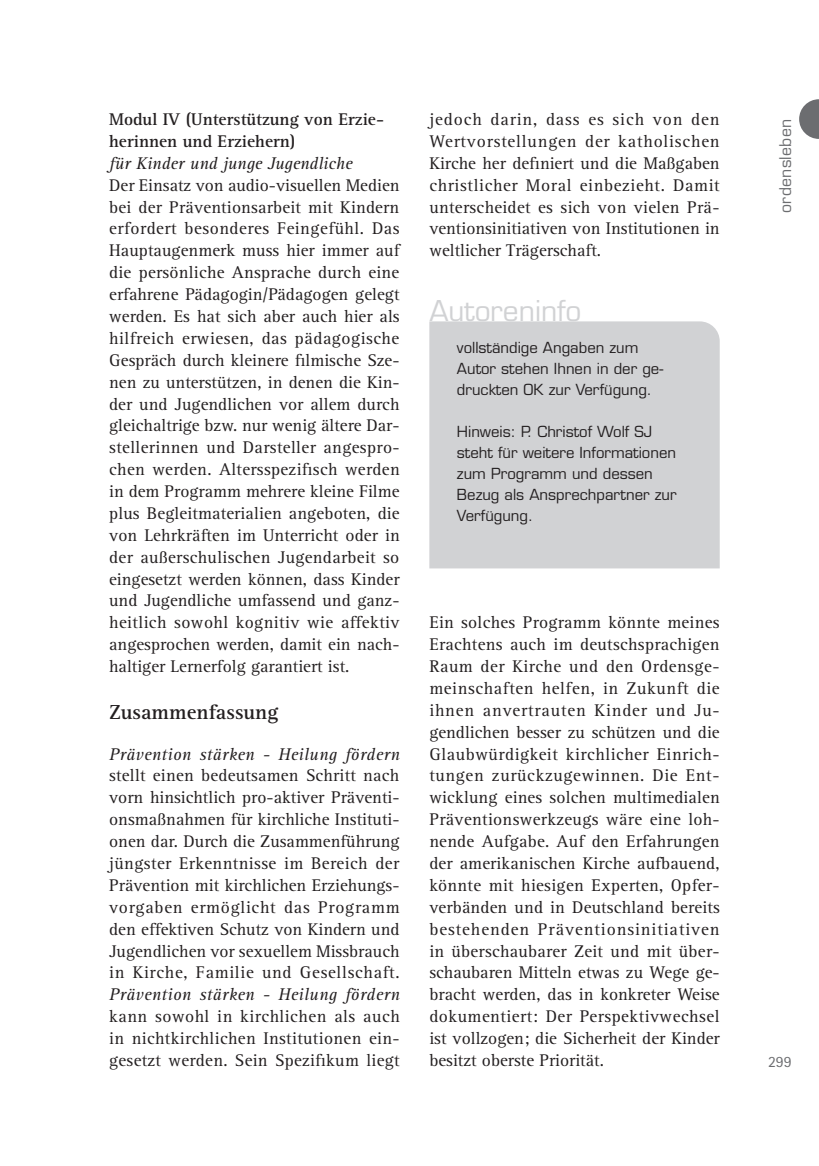
<style>
.page{position:relative;width:819px;height:1166px;background:#fff}
.page>*{position:absolute;margin:0;border:0;box-sizing:border-box;transform-origin:0 0}
.Headline{font:28px "Eurostile LT Std";color:#d1d2d4}
.Zwischenüberschrift{font:700 21px "Rotis Serif Pro";color:#231f20}
.Fließtext{font:17.5px/21.9px "Rotis Serif Pro";color:#231f20;text-align:justify}
.Zwischenüberschrift-2{font:700 17.5px/21.9px "Rotis Serif Pro";color:#231f20}
.Fließtext-2{font:italic 17.5px "Rotis Serif Pro";color:#231f20}
.t1{font:15.75px "Eurostile LT Std";letter-spacing:.02em;color:#6c6d70}
.t2{font:15.75px "Rotis Sans Serif Pro";color:#6c6d70}
.Autoreninfo_Buchinfo{font:14.88px/21px "Eurostile LT Std";color:#231f20}
.s1{font-style:italic}
</style>
<div class="page">
<svg style="left:799px;top:99px;width:20px;height:40px"></svg>
<div style="left:429px;top:321px;width:290px;height:247px;background:#d1d2d4"></div>
<p class="Zwischenüberschrift-2" style="left:109px;top:108px;width:276px">Modul IV (Unterstützung von Erzie&shy;herinnen und Erziehern)</p>
<p class="Fließtext-2" style="left:109px;top:153px;width:245px">für Kinder und junge Jugendliche</p>
<p class="Fließtext" style="left:109px;top:174px;width:292px">Der Einsatz von audio-visuellen Medien bei der Präventionsarbeit mit Kindern erfordert besonderes Feingefühl. Das Hauptaugenmerk muss hier immer auf die persönliche Ansprache durch eine erfahrene Pädagogin/Pädagogen gelegt werden. Es hat sich aber auch hier als hilfreich erwiesen, das pädagogische Gespräch durch kleinere filmische Sze&shy;nen zu unterstützen, in denen die Kin&shy;der und Jugendlichen vor allem durch gleichaltrige bzw. nur wenig ältere Dar&shy;stellerinnen und Darsteller angespro&shy;chen werden. Altersspezifisch werden in dem Programm mehrere kleine Filme plus Begleitmaterialien angeboten, die von Lehrkräften im Unterricht oder in der außerschulischen Jugendarbeit so eingesetzt werden können, dass Kinder und Jugendliche umfassend und ganz&shy;heitlich sowohl kognitiv wie affektiv angesprochen werden, damit ein nach&shy;haltiger Lernerfolg garantiert ist.</p>
<p class="Zwischenüberschrift" style="left:109px;top:699px;width:170px">Zusammenfassung</p>
<p class="Fließtext" style="left:109px;top:743px;width:292px"><span class="s1">Prävention stärken - Heilung fördern </span>stellt einen bedeutsamen Schritt nach vorn hinsichtlich pro-aktiver Präventi&shy;onsmaßnahmen für kirchliche Instituti&shy;onen dar. Durch die Zusammenführung jüngster Erkenntnisse im Bereich der Prävention mit kirchlichen Erziehungs&shy;vorgaben ermöglicht das Programm den effektiven Schutz von Kindern und Jugendlichen vor sexuellem Missbrauch in Kirche, Familie und Gesellschaft.<br><span class="s1">Prävention stärken - Heilung fördern </span>kann sowohl in kirchlichen als auch in nichtkirchlichen Institutionen ein&shy;gesetzt werden. Sein Spezifikum liegt</p>
<p class="Fließtext" style="left:429px;top:109px;width:292px">jedoch darin, dass es sich von den Wertvorstellungen der katholischen Kirche her definiert und die Maßgaben christlicher Moral einbezieht. Damit unterscheidet es sich von vielen Prä&shy;ventionsinitiativen von Institutionen in weltlicher Trägerschaft.</p>
<p class="Headline" style="left:429px;top:294px;width:154px">Autoreninfo</p>
<p class="Autoreninfo_Buchinfo" style="left:457px;top:337px;width:183px">vollständige Angaben zum</p>
<p class="Autoreninfo_Buchinfo" style="left:457px;top:358px;width:208px">Autor stehen Ihnen in der ge&shy;druckten OK zur Verfügung.</p>
<p class="Autoreninfo_Buchinfo" style="left:457px;top:421px;width:221px">Hinweis: P. Christof Wolf SJ steht für weitere Informationen zum Programm und dessen<br>Bezug als Ansprechpartner zur<br>Verfügung.</p>
<p class="Fließtext" style="left:429px;top:612px;width:292px">Ein solches Programm könnte meines Erachtens auch im deutschsprachigen Raum der Kirche und den Ordensge&shy;meinschaften helfen, in Zukunft die ihnen anvertrauten Kinder und Ju&shy;gendlichen besser zu schützen und die Glaubwürdigkeit kirchlicher Einrich&shy;tungen zurückzugewinnen. Die Ent&shy;wicklung eines solchen multimedialen Präventionswerkzeugs wäre eine loh&shy;nende Aufgabe. Auf den Erfahrungen der amerikanischen Kirche aufbauend, könnte mit hiesigen Experten, Opfer&shy;verbänden und in Deutschland bereits bestehenden Präventionsinitiativen in überschaubarer Zeit und mit über&shy;schaubaren Mitteln etwas zu Wege ge&shy;bracht werden, das in konkreter Weise dokumentiert: Der Perspektivwechsel ist vollzogen; die Sicherheit der Kinder besitzt oberste Priorität.</p>
<p class="t1" style="left:775px;top:213px;width:95px;rotate:-90deg">ordensleben</p>
<p class="t2" style="left:768px;top:1052px;width:25px">299</p>
</div>
